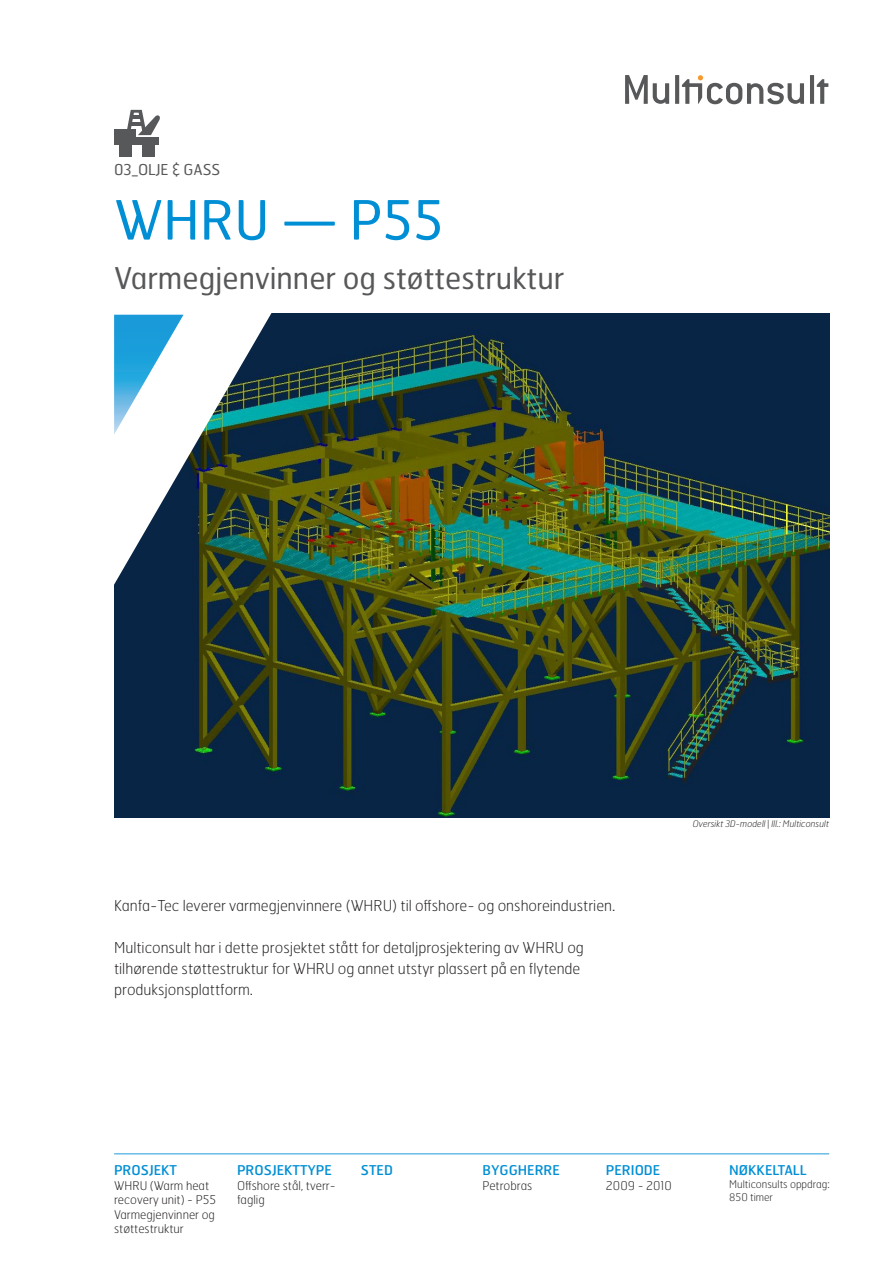
<style>
.page{position:relative;width:893px;height:1263px;background:#fff}
.page>*{position:absolute;margin:0;border:0;box-sizing:border-box;transform-origin:0 0}
.Overskrift{font:54px "Hermes FB";color:#008fd5}
.Undertittel{font:30px "Hermes FB";color:#57585a}
.Brødtekst{font:100 15px "Hermes FB";color:#231f20}
.Symbol{font:15px "Hermes FB";color:#57585a}
.Nøkkelinfo_forside_o{font:13.5px "Hermes FB";color:#008fd5}
.Nøkkelinfo_forside_b{font:100 12px/14.4px "Hermes FB";color:#231f20}
.Nøkkelinfo_forside_b-2{font:100 10.5px/12.6px "Hermes FB";color:#231f20}
.t1{font:italic 100 9px "Hermes FB";color:#231f20}
</style>
<div class="page">
<img style="left:114px;top:313px;width:715px;height:504px">
<div style="left:114px;top:129px;width:21px;height:15px;background:#57585a"></div>
<div style="left:134px;top:137px;width:25px;height:7px;background:#57585a"></div>
<div style="left:119px;top:139px;width:12px;height:17px;background:#57585a"></div>
<div style="left:142px;top:139px;width:13px;height:17px;background:#57585a"></div>
<svg style="left:127px;top:110px;width:33px;height:25px"></svg>
<svg style="left:625px;top:75px;width:44px;height:29px"></svg>
<svg style="left:675px;top:75px;width:4px;height:29px"></svg>
<hr style="left:810px;top:75px;width:4px;height:29px;background:#57585a">
<svg style="left:817px;top:79px;width:11px;height:25px"></svg>
<svg style="left:682px;top:75px;width:122px;height:29px"></svg>
<svg style="left:114px;top:313px;width:165px;height:346px"></svg>
<hr style="left:114px;top:1153px;width:715px;height:1px;background:#008fd5">
<svg style="left:114px;top:315px;width:70px;height:119px"></svg>
<p class="Symbol" style="left:114px;top:160px;width:108px">03_OLJE &amp; GASS</p>
<p class="Overskrift" style="left:114px;top:186px;width:331px">WHRU — P55</p>
<p class="Undertittel" style="left:114px;top:259px;width:452px">Varmegjenvinner og støttestruktur</p>
<p class="Brødtekst" style="left:114px;top:896px;width:503px">Kanfa-Tec leverer varmegjenvinnere (WHRU) til offshore- og onshoreindustrien.</p>
<p class="Brødtekst" style="left:114px;top:938px;width:471px">Multiconsult har i dette prosjektet stått for detaljprosjektering av WHRU og</p>
<p class="Brødtekst" style="left:114px;top:959px;width:468px">tilhørende støttestruktur for WHRU og annet utstyr plassert på en flytende</p>
<p class="Brødtekst" style="left:114px;top:980px;width:140px">produksjonsplattform.</p>
<p class="t1" style="left:693px;top:818px;width:138px">Oversikt 3D-modell | Ill.: Multiconsult</p>
<p class="Nøkkelinfo_forside_o" style="left:114px;top:1162px;width:64px">PROSJEKT</p>
<p class="Nøkkelinfo_forside_b" style="left:114px;top:1178px;width:103px">WHRU (Warm heat recovery unit) - P55</p>
<p class="Nøkkelinfo_forside_b" style="left:114px;top:1207px;width:102px">Varmegjenvinner og støttestruktur</p>
<p class="Nøkkelinfo_forside_o" style="left:237px;top:1162px;width:96px">PROSJEKTTYPE</p>
<p class="Nøkkelinfo_forside_o" style="left:361px;top:1162px;width:34px">STED</p>
<p class="Nøkkelinfo_forside_b" style="left:237px;top:1178px;width:100px">Offshore stål, tverr&shy;faglig</p>
<p class="Nøkkelinfo_forside_o" style="left:483px;top:1162px;width:79px">BYGGHERRE</p>
<p class="Nøkkelinfo_forside_b" style="left:483px;top:1178px;width:51px">Petrobras</p>
<p class="Nøkkelinfo_forside_o" style="left:606px;top:1162px;width:56px">PERIODE</p>
<p class="Nøkkelinfo_forside_b" style="left:606px;top:1178px;width:68px">2009 - 2010</p>
<p class="Nøkkelinfo_forside_o" style="left:729px;top:1162px;width:79px">NØKKELTALL</p>
<p class="Nøkkelinfo_forside_b-2" style="left:729px;top:1177px;width:102px">Multiconsults oppdrag:<br>850 timer</p>
</div>
